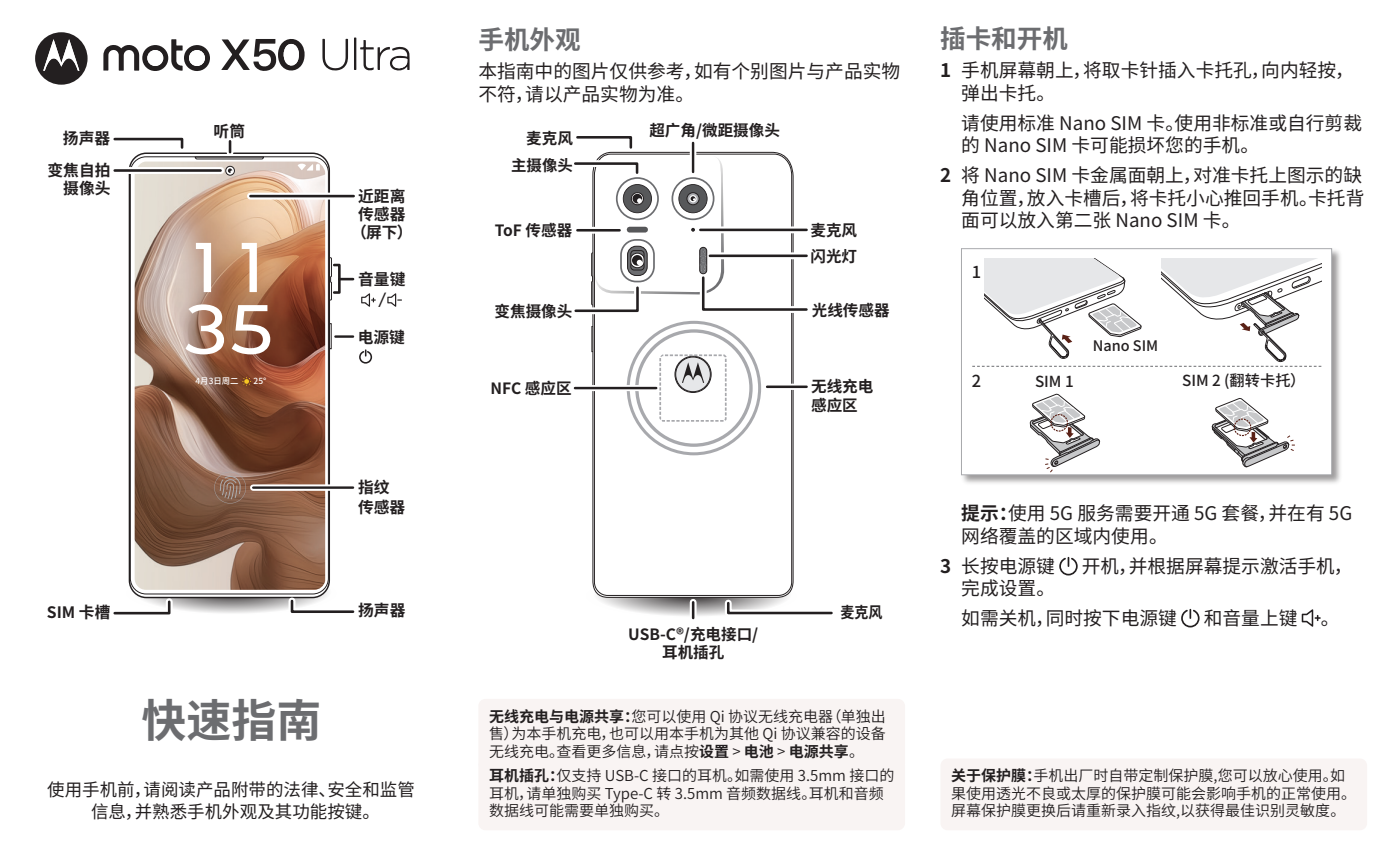
<style>
.page{position:relative;width:1382px;height:858px;background:#fff}
.page>*{position:absolute;margin:0;border:0;box-sizing:border-box;transform-origin:0 0}
.t1{font:700 45px "Source Han Sans CN";color:#6c6d70}
.t2{font:700 25.5px "Source Han Sans CN";color:#6c6d70}
.t3{font:18.75px/22.5px "Source Han Sans CN";color:#231f20}
.t4{font:17.5px/22.5px "Source Han Sans CN";color:#231f20;text-align:center}
.t5{font:500 16.5px "Source Han Sans CN";color:#231f20}
.t6{font:700 15.75px/18px "Source Han Sans CN";color:#231f20;text-align:right}
.t7{font:700 15.5px/18.8px "Source Han Sans CN";color:#231f20}
.t8{font:700 15.5px "Source Han Sans CN";color:#231f20;scale:.9 1}
.t9{font:500 15.5px "Gotham";color:#231f20;scale:.9 1}
.t10{font:500 15.25px "Source Han Sans CN";color:#231f20}
.t11{font:15px/17.5px "Source Han Sans CN";color:#231f20}
.t12{font:500 14.5px "Source Han Sans CN";color:#231f20}
.t13{font:500 8.5px "Source Han Sans CN";color:#fff}
.s1{font-weight:700}
</style>
<div class="page">
<svg style="left:330px;top:257px;width:2px;height:43px"></svg>
<svg style="left:130px;top:157px;width:198px;height:437px"></svg>
<div style="left:130px;top:156px;width:199px;height:438px;border:1px solid #231f20;border-radius:16px"></div>
<img style="left:135px;top:161px;width:190px;height:410px">
<svg style="left:232px;top:305px;width:38px;height:49px"></svg>
<svg style="left:185px;top:304px;width:39px;height:50px"></svg>
<svg style="left:242px;top:243px;width:15px;height:49px"></svg>
<svg style="left:196px;top:243px;width:15px;height:49px"></svg>
<svg style="left:242px;top:377px;width:9px;height:9px"></svg>
<svg style="left:298px;top:163px;width:22px;height:7px"></svg>
<div style="left:225px;top:166px;width:10px;height:9px;border:1px solid #231f20;border-radius:50%"></div>
<svg style="left:228px;top:168px;width:5px;height:5px"></svg>
<div style="left:115px;top:167px;width:106px;height:7px;background:#fff"></div>
<hr style="left:115px;top:169px;width:106px;height:3px;background:#231f20">
<svg style="left:341px;top:277px;width:12px;height:4px"></svg>
<div style="left:333px;top:264px;width:8px;height:30px;border:3px solid #231f20"></div>
<svg style="left:113px;top:571px;width:242px;height:44px"></svg>
<svg style="left:339px;top:278px;width:14px;height:2px"></svg>
<hr style="left:335px;top:335px;width:18px;height:3px;background:#231f20">
<div style="left:253px;top:484px;width:100px;height:7px;background:#fff"></div>
<hr style="left:253px;top:486px;width:100px;height:3px;background:#231f20">
<svg style="left:359px;top:349px;width:13px;height:14px"></svg>
<svg style="left:195px;top:141px;width:69px;height:18px"></svg>
<svg style="left:113px;top:137px;width:76px;height:17px"></svg>
<svg style="left:250px;top:193px;width:104px;height:6px"></svg>
<hr style="left:250px;top:195px;width:104px;height:2px;background:#231f20">
<svg style="left:387px;top:293px;width:15px;height:14px"></svg>
<svg style="left:361px;top:293px;width:15px;height:14px"></svg>
<svg style="left:35px;top:32px;width:375px;height:53px"></svg>
<svg style="left:214px;top:471px;width:32px;height:32px"></svg>
<svg style="left:1059px;top:557px;width:19px;height:18px"></svg>
<svg style="left:1181px;top:609px;width:18px;height:18px"></svg>
<svg style="left:1302px;top:609px;width:19px;height:17px"></svg>
<img style="left:961px;top:248px;width:380px;height:236px">
<div style="left:961px;top:249px;width:371px;height:226px;background:#fff"></div>
<div style="left:961px;top:248px;width:371px;height:227px;border:1px solid #a8a9ad"></div>
<svg style="left:972px;top:259px;width:349px;height:108px"></svg>
<svg style="left:1030px;top:394px;width:71px;height:79px"></svg>
<svg style="left:1212px;top:398px;width:83px;height:69px"></svg>
<div style="left:478px;top:698px;width:427px;height:72px;background:#f9f4f3;border-radius:7px"></div>
<div style="left:478px;top:758px;width:427px;height:72px;background:#f9f4f3;border-radius:7px"></div>
<svg style="left:594px;top:317px;width:198px;height:256px"></svg>
<svg style="left:675px;top:356px;width:36px;height:36px"></svg>
<div style="left:675px;top:356px;width:36px;height:36px;border:1px solid #231f20;border-radius:50%"></div>
<div style="left:676px;top:357px;width:34px;height:35px;border:1px solid #231f20;border-radius:50%"></div>
<svg style="left:682px;top:362px;width:22px;height:21px"></svg>
<div style="left:659px;top:354px;width:68px;height:67px;border:2px dashed #a8a9ad;border-radius:2px"></div>
<div style="left:768px;top:383px;width:39px;height:7px;background:#f8f7f8"></div>
<hr style="left:767px;top:385px;width:40px;height:3px;background:#231f20">
<div style="left:622px;top:316px;width:143px;height:143px;border:12px solid #fff;border-radius:50%"></div>
<div style="left:636px;top:330px;width:116px;height:116px;border:12px solid #fff;border-radius:50%"></div>
<div style="left:635px;top:329px;width:118px;height:118px;border:3px solid #a8a9ad;border-radius:50%"></div>
<div style="left:627px;top:321px;width:134px;height:134px;border:3px solid #a8a9ad;border-radius:50%"></div>
<svg style="left:573px;top:385px;width:67px;height:6px"></svg>
<hr style="left:575px;top:387px;width:81px;height:2px;background:#231f20">
<svg style="left:574px;top:136px;width:234px;height:181px"></svg>
<div style="left:700px;top:265px;width:7px;height:7px;border:1px solid #6c6d70;border-radius:50%"></div>
<div style="left:700px;top:247px;width:7px;height:27px;border:1px solid #231f20;border-radius:4px"></div>
<svg style="left:592px;top:573px;width:241px;height:47px"></svg>
<div style="left:940px;top:758px;width:427px;height:72px;background:#f9f4f3;border-radius:7px"></div>
<h2 class="t2" style="left:478px;top:25px;width:104px">手机外观</h2>
<p class="t3" style="left:478px;top:61px;width:423px">本指南中的图片仅供参考，如有个别图片与产品实物不符，请以产品实物为准。</p>
<p class="t6" style="left:63px;top:129px;width:49px">扬声器</p>
<p class="t6" style="left:214px;top:123px;width:33px">听筒</p>
<p class="t7" style="left:526px;top:129px;width:48px">麦克风</p>
<p class="t7" style="left:649px;top:121px;width:132px">超广角/微距摄像头</p>
<p class="t6" style="left:48px;top:162px;width:65px">变焦自拍摄像头</p>
<p class="t6" style="left:351px;top:187px;width:63px;text-align:center">近距离传感器（屏下）</p>
<p class="t7" style="left:511px;top:156px;width:63px">主摄像头</p>
<p class="t7" style="left:495px;top:221px;width:79px">ToF 传感器</p>
<p class="t7" style="left:810px;top:221px;width:48px">麦克风</p>
<p class="t7" style="left:810px;top:247px;width:48px">闪光灯</p>
<p class="t6" style="left:358px;top:270px;width:49px">音量键</p>
<p class="t9" style="left:379px;top:289px;width:10px">/</p>
<p class="t7" style="left:495px;top:303px;width:79px">变焦摄像头</p>
<p class="t7" style="left:812px;top:301px;width:79px">光线传感器</p>
<p class="t6" style="left:358px;top:329px;width:49px">电源键</p>
<p class="t13" style="left:196px;top:376px;width:45px">4月3日周二</p>
<p class="t13" style="left:254px;top:376px;width:14px">25°</p>
<p class="t7" style="left:491px;top:379px;width:83px">NFC 感应区</p>
<p class="t7" style="left:811px;top:377px;width:64px">无线充电感应区</p>
<p class="t6" style="left:358px;top:478px;width:49px;line-height:19px;text-align:left">指纹传感器</p>
<p class="t6" style="left:47px;top:604px;width:65px">SIM 卡槽</p>
<p class="t6" style="left:358px;top:601px;width:49px">扬声器</p>
<p class="t8" style="left:840px;top:603px;width:48px">麦克风</p>
<p class="t7" style="left:628px;top:625px;width:132px;line-height:18px;text-align:center">USB-C®/充电接口/耳机插孔</p>
<h1 class="t1" style="left:142px;top:695px;width:181px">快速指南</h1>
<p class="t11" style="left:489px;top:707px;width:398px;text-align:justify"><span class="s1">无线充电与电源共享：</span>您可以使用 Qi 协议无线充电器（单独出售）为本手机充电，也可以用本手机为其他 Qi 协议兼容的设备无线充电。查看更多信息，请点按<span class="s1">设置</span> &gt; <span class="s1">电池</span> &gt; <span class="s1">电源共享</span>。</p>
<p class="t11" style="left:489px;top:767px;width:407px"><span class="s1">耳机插孔：</span>仅支持 USB-C 接口的耳机。如需使用 3.5mm 接口的耳机，请单独购买 Type-C 转 3.5mm 音频数据线。耳机和音频数据线可能需要单独购买。</p>
<p class="t4" style="left:47px;top:778px;width:369px">使用手机前，请阅读产品附带的法律、安全和监管信息，并熟悉手机外观及其功能按键。</p>
<h2 class="t2" style="left:940px;top:24px;width:130px">插卡和开机</h2>
<p class="t3" style="left:961px;top:60px;width:394px;text-indent:-21px"><span class="s1">1</span> 手机屏幕朝上，将取卡针插入卡托孔，向内轻按，弹出卡托。</p>
<p class="t3" style="left:961px;top:112px;width:402px">请使用标准 Nano SIM 卡。使用非标准或自行剪裁的 Nano SIM 卡可能损坏您的手机。</p>
<p class="t3" style="left:961px;top:165px;width:405px;text-indent:-21px"><span class="s1">2</span> 将 Nano SIM 卡金属面朝上，对准卡托上图示的缺角位置，放入卡槽后，将卡托小心推回手机。卡托背面可以放入第二张 Nano SIM 卡。</p>
<p class="t5" style="left:972px;top:262px;width:11px">1</p>
<p class="t5" style="left:972px;top:371px;width:11px">2</p>
<p class="t12" style="left:1093px;top:338px;width:67px">Nano SIM</p>
<p class="t10" style="left:1035px;top:373px;width:40px">SIM 1</p>
<p class="t10" style="left:1182px;top:372px;width:125px">SIM 2 (翻转卡托）</p>
<p class="t3" style="left:961px;top:502px;width:392px"><span class="s1">提示：</span>使用 5G 服务需要开通 5G 套餐，并在有 5G网络覆盖的区域内使用。</p>
<p class="t3" style="left:940px;top:555px;width:117px"><span class="s1">3</span> 长按电源键</p>
<p class="t3" style="left:1082px;top:555px;width:272px">开机，并根据屏幕提示激活手机，</p>
<p class="t3" style="left:961px;top:573px;width:217px;line-height:30px">完成设置。<br>如需关机，同时按下电源键</p>
<p class="t3" style="left:1204px;top:607px;width:137px">和音量上键 。</p>
<p class="t11" style="left:951px;top:767px;width:407px"><span class="s1">关于保护膜：</span>手机出厂时自带定制保护膜,您可以放心使用。如果使用透光不良或太厚的保护膜可能会影响手机的正常使用。屏幕保护膜更换后请重新录入指纹,以获得最佳识别灵敏度。</p>
</div>
